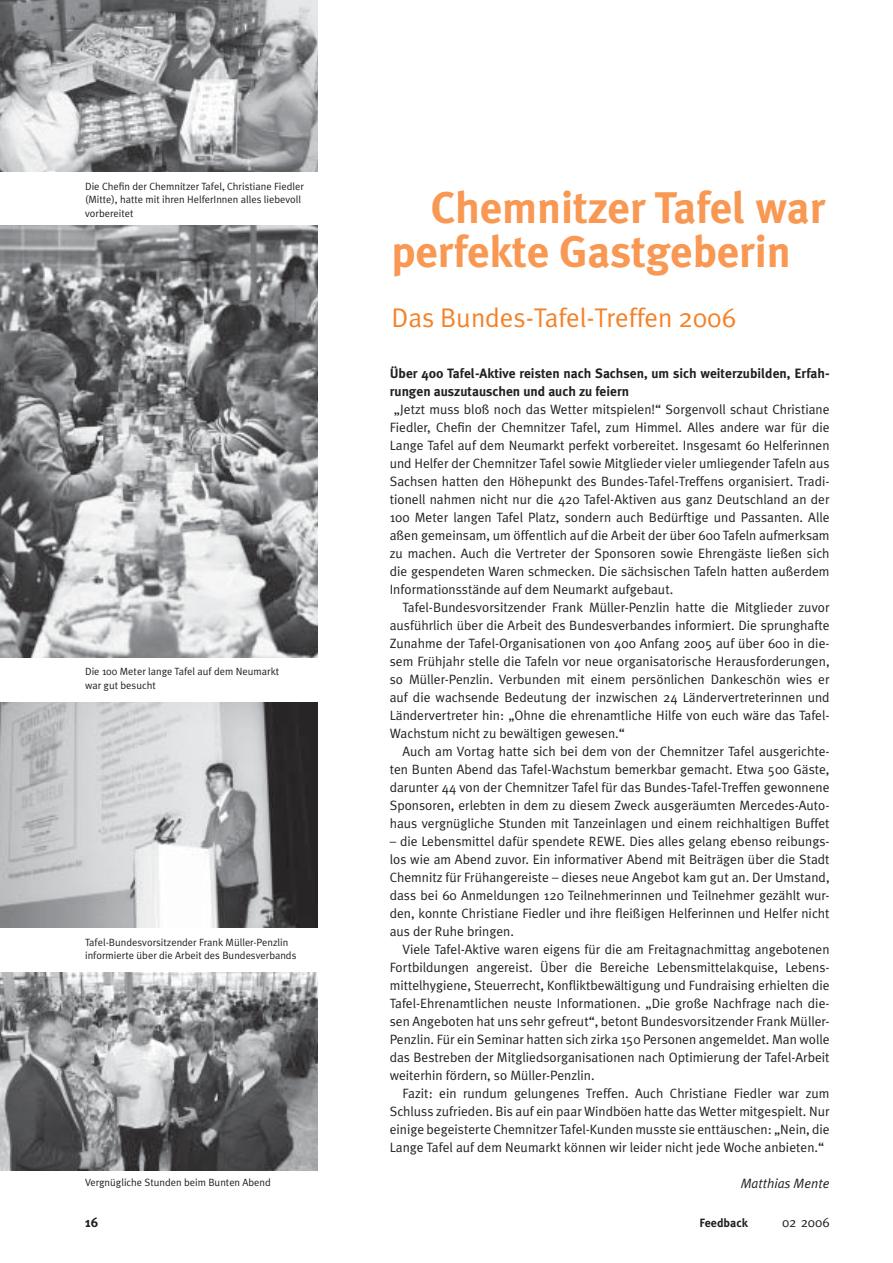
<style>
.page{position:relative;width:893px;height:1263px;background:#fff}
.page>*{position:absolute;margin:0;border:0;box-sizing:border-box;transform-origin:0 0}
.t1{font:700 44.25px/43.5px "Meta Plus";color:#f89852}
.t2{font:27px "Meta Plus Normal";color:#f58229}
.t3{font:13.5px/18px "Meta Plus Normal";color:#231f1f;text-align:justify}
.t4{font:700 13.5px/18px "Meta Plus";color:#231f1f}
.t5{font:italic 13.5px "Meta Plus Normal";color:#231f1f}
.t6{font:700 12px "Meta Plus";color:#231f1f}
.t7{font:10.5px/13.5px "Meta Plus Normal";color:#231f1f}
</style>
<div class="page">
<img style="left:0;top:702px;width:317px;height:226px">
<img style="left:0;top:0;width:317px;height:172px">
<img style="left:0;top:226px;width:317px;height:432px">
<img style="left:0;top:972px;width:317px;height:198px">
<p class="t7" style="left:85px;top:180px;width:220px">Die Chefin der Chemnitzer Tafel, Christiane Fiedler (Mitte), hatte mit ihren HelferInnen alles liebevoll vorbereitet</p>
<p class="t7" style="left:85px;top:666px;width:196px">Die 100 Meter lange Tafel auf dem Neumarkt war gut besucht</p>
<p class="t7" style="left:85px;top:936px;width:213px">Tafel-Bundesvorsitzender Frank Müller-Penzlin informierte über die Arbeit des Bundesverbands</p>
<p class="t7" style="left:85px;top:1176px;width:187px">Vergnügliche Stunden beim Bunten Abend</p>
<h1 class="t1" style="left:391px;top:188px;width:435px;text-indent:39px">Chemnitzer Tafel war perfekte Gastgeberin</h1>
<h2 class="t2" style="left:391px;top:307px;width:346px">Das Bundes-Tafel-Treffen 2006</h2>
<p class="t4" style="left:390px;top:365px;width:441px">Über 400 Tafel-Aktive reisten nach Sachsen, um sich weiterzubilden, Erfah&shy;rungen auszutauschen und auch zu feiern</p>
<p class="t3" style="left:390px;top:402px;width:441px;text-indent:4px">„Jetzt muss bloß noch das Wetter mitspielen!“ Sorgenvoll schaut Christiane Fiedler, Chefin der Chemnitzer Tafel, zum Himmel. Alles andere war für die Lange Tafel auf dem Neumarkt perfekt vorbereitet. Insgesamt 60 Helferinnen und Helfer der Chemnitzer Tafel sowie Mitglieder vieler umliegender Tafeln aus Sachsen hatten den Höhepunkt des Bundes-Tafel-Treffens organisiert. Tradi&shy;tionell nahmen nicht nur die 420 Tafel-Aktiven aus ganz Deutschland an der 100 Meter langen Tafel Platz, sondern auch Bedürftige und Passanten. Alle aßen gemeinsam, um öffentlich auf die Arbeit der über 600 Tafeln aufmerksam zu machen. Auch die Vertreter der Sponsoren sowie Ehrengäste ließen sich die gespendeten Waren schmecken. Die sächsischen Tafeln hatten außerdem Informationsstände auf dem Neumarkt aufgebaut.</p>
<p class="t3" style="left:390px;top:600px;width:441px;text-indent:13px">Tafel-Bundesvorsitzender Frank Müller-Penzlin hatte die Mitglieder zuvor ausführlich über die Arbeit des Bundesverbandes informiert. Die sprunghafte Zunahme der Tafel-Organisationen von 400 Anfang 2005 auf über 600 in die&shy;sem Frühjahr stelle die Tafeln vor neue organisatorische Herausforderungen, so Müller-Penzlin. Verbunden mit einem persönlichen Dankeschön wies er auf die wachsende Bedeutung der inzwischen 24 Ländervertreterinnen und Ländervertreter hin: „Ohne die ehrenamtliche Hilfe von euch wäre das Tafel-Wachstum nicht zu bewältigen gewesen.“</p>
<p class="t3" style="left:390px;top:744px;width:441px;text-indent:13px">Auch am Vortag hatte sich bei dem von der Chemnitzer Tafel ausgerichte&shy;ten Bunten Abend das Tafel-Wachstum bemerkbar gemacht. Etwa 500 Gäste, darunter 44 von der Chemnitzer Tafel für das Bundes-Tafel-Treffen gewonnene Sponsoren, erlebten in dem zu diesem Zweck ausgeräumten Mercedes-Auto&shy;haus vergnügliche Stunden mit Tanzeinlagen und einem reichhaltigen Buffet</p>
<p class="t3" style="left:390px;top:834px;width:441px">– die Lebensmittel dafür spendete REWE. Dies alles gelang ebenso reibungs&shy;los wie am Abend zuvor. Ein informativer Abend mit Beiträgen über die Stadt Chemnitz für Frühangereiste – dieses neue Angebot kam gut an. Der Umstand, dass bei 60 Anmeldungen 120 Teilnehmerinnen und Teilnehmer gezählt wur&shy;den, konnte Christiane Fiedler und ihre fleißigen Helferinnen und Helfer nicht aus der Ruhe bringen.</p>
<p class="t3" style="left:390px;top:942px;width:441px;text-indent:13px">Viele Tafel-Aktive waren eigens für die am Freitagnachmittag angebotenen Fortbildungen angereist. Über die Bereiche Lebensmittelakquise, Lebens&shy;mittel hygiene, Steuerrecht, Konfliktbewältigung und Fundraising erhielten die Tafel-Ehren amtlichen neuste Informationen. „Die große Nachfrage nach die&shy;sen Angeboten hat uns sehr gefreut“, betont Bundesvorsitzender Frank Müller-Penzlin. Für ein Seminar hatten sich zirka 150 Personen angemeldet. Man wolle das Bestreben der Mitgliedsorganisationen nach Optimierung der Tafel-Arbeit weiterhin fördern, so Müller-Penzlin.</p>
<p class="t3" style="left:390px;top:1086px;width:441px;text-indent:13px">Fazit: ein rundum gelungenes Treffen. Auch Christiane Fiedler war zum Schluss zufrieden. Bis auf ein paar Windböen hatte das Wetter mitgespielt. Nur einige begeisterte Chemnitzer Tafel-Kunden musste sie enttäuschen: „Nein, die Lange Tafel auf dem Neumarkt können wir leider nicht jede Woche anbieten.“</p>
<p class="t5" style="left:740px;top:1178px;width:90px">Matthias Mente</p>
<p class="t4" style="left:85px;top:1214px;width:15px">16</p>
<p class="t6" style="left:699px;top:1218px;width:50px">Feedback</p>
<p class="t3" style="left:782px;top:1215px;width:49px">02 2006</p>
</div>
